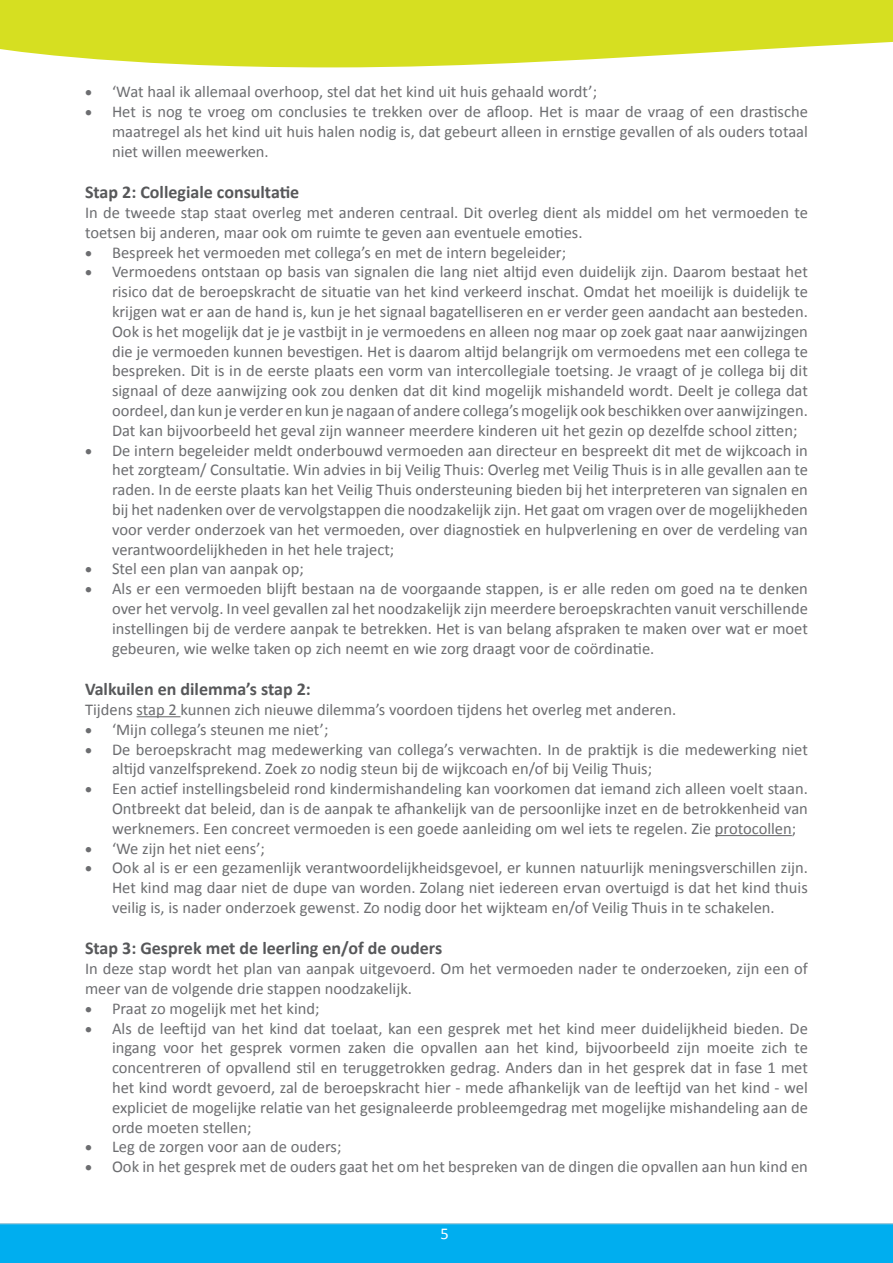
<style>
.page{position:relative;width:893px;height:1263px;background:#fff}
.page>*{position:absolute;margin:0;border:0;box-sizing:border-box;transform-origin:0 0}
.t1{font:700 18px "Calibri";color:#57585a}
.t2{font:16.5px/19.8px "Calibri";color:#6c6d70;text-align:justify}
.t3{font:16.5px "Calibri";color:#fff}
</style>
<div class="page">
<div style="left:0;top:1223px;width:893px;height:40px;background:#00aeef"></div>
<hr style="left:0;top:1223px;width:893px;height:1px;background:#d1d2d4">
<svg style="left:0;top:0;width:893px;height:68px;background:#dbe33f"></svg>
<hr style="left:137px;top:716px;width:44px;height:1px;background:#6c6d70">
<hr style="left:715px;top:835px;width:77px;height:1px;background:#6c6d70">
<p class="t2" style="left:85px;top:82px;width:514px">• ‘Wat haal ik allemaal overhoop, stel dat het kind uit huis gehaald wordt’;</p>
<p class="t2" style="left:112px;top:102px;width:697px;text-indent:-27px">• Het is nog te vroeg om conclusies te trekken over de afloop. Het is maar de vraag of een drastische maatregel als het kind uit huis halen nodig is, dat gebeurt alleen in ernstige gevallen of als ouders totaal niet willen meewerken.</p>
<p class="t1" style="left:85px;top:181px;width:216px">Stap 2: Collegiale consultatie</p>
<p class="t2" style="left:85px;top:203px;width:724px">In de tweede stap staat overleg met anderen centraal. Dit overleg dient als middel om het vermoeden te toetsen bij anderen, maar ook om ruimte te geven aan eventuele emoties.</p>
<p class="t2" style="left:85px;top:242px;width:483px">• Bespreek het vermoeden met collega’s en met de intern begeleider;</p>
<p class="t2" style="left:112px;top:262px;width:697px;text-indent:-27px">• Vermoedens ontstaan op basis van signalen die lang niet altijd even duidelijk zijn. Daarom bestaat het risico dat de beroepskracht de situatie van het kind verkeerd inschat. Omdat het moeilijk is duidelijk te krijgen wat er aan de hand is, kun je het signaal bagatelliseren en er verder geen aandacht aan besteden.<br>Ook is het mogelijk dat je je vastbijt in je vermoedens en alleen nog maar op zoek gaat naar aanwijzingen die je vermoeden kunnen bevestigen. Het is daarom altijd belangrijk om vermoedens met een collega te bespreken. Dit is in de eerste plaats een vorm van intercollegiale toetsing. Je vraagt of je collega bij dit signaal of deze aanwijzing ook zou denken dat dit kind mogelijk mishandeld wordt. Deelt je collega dat oordeel, dan kun je verder en kun je nagaan of andere collega’s mogelijk ook beschikken over aanwijzingen.<br>Dat kan bijvoorbeeld het geval zijn wanneer meerdere kinderen uit het gezin op dezelfde school zitten;</p>
<p class="t2" style="left:112px;top:440px;width:697px;text-indent:-27px">• De intern begeleider meldt onderbouwd vermoeden aan directeur en bespreekt dit met de wijkcoach in het zorgteam/ Consultatie. Win advies in bij Veilig Thuis: Overleg met Veilig Thuis is in alle gevallen aan te raden. In de eerste plaats kan het Veilig Thuis ondersteuning bieden bij het interpreteren van signalen en bij het nadenken over de vervolgstappen die noodzakelijk zijn. Het gaat om vragen over de mogelijkheden voor verder onderzoek van het vermoeden, over diagnostiek en hulpverlening en over de verdeling van verantwoordelijkheden in het hele traject;</p>
<p class="t2" style="left:85px;top:559px;width:220px">• Stel een plan van aanpak op;</p>
<p class="t2" style="left:112px;top:579px;width:697px;text-indent:-27px">• Als er een vermoeden blijft bestaan na de voorgaande stappen, is er alle reden om goed na te denken over het vervolg. In veel gevallen zal het noodzakelijk zijn meerdere beroepskrachten vanuit verschillende instellingen bij de verdere aanpak te betrekken. Het is van belang afspraken te maken over wat er moet gebeuren, wie welke taken op zich neemt en wie zorg draagt voor de coördinatie.</p>
<p class="t1" style="left:85px;top:678px;width:227px">Valkuilen en dilemma’s stap 2:</p>
<p class="t2" style="left:85px;top:699px;width:593px">Tijdens stap 2 kunnen zich nieuwe dilemma’s voordoen tijdens het overleg met anderen.</p>
<p class="t2" style="left:85px;top:719px;width:245px">• ‘Mijn collega’s steunen me niet’;</p>
<p class="t2" style="left:112px;top:739px;width:697px;text-indent:-27px">• De beroepskracht mag medewerking van collega’s verwachten. In de praktijk is die medewerking niet altijd vanzelfsprekend. Zoek zo nodig steun bij de wijkcoach en/of bij Veilig Thuis;</p>
<p class="t2" style="left:112px;top:779px;width:697px;text-indent:-27px">• Een actief instellingsbeleid rond kindermishandeling kan voorkomen dat iemand zich alleen voelt staan.<br>Ontbreekt dat beleid, dan is de aanpak te afhankelijk van de persoonlijke inzet en de betrokkenheid van werknemers. Een concreet vermoeden is een goede aanleiding om wel iets te regelen. Zie protocollen;</p>
<p class="t2" style="left:85px;top:838px;width:181px">• ‘We zijn het niet eens’;</p>
<p class="t2" style="left:112px;top:858px;width:697px;text-indent:-27px">• Ook al is er een gezamenlijk verantwoordelijkheidsgevoel, er kunnen natuurlijk meningsverschillen zijn.<br>Het kind mag daar niet de dupe van worden. Zolang niet iedereen ervan overtuigd is dat het kind thuis veilig is, is nader onderzoek gewenst. Zo nodig door het wijkteam en/of Veilig Thuis in te schakelen.</p>
<p class="t1" style="left:85px;top:937px;width:359px">Stap 3: Gesprek met de leerling en/of de ouders</p>
<p class="t2" style="left:85px;top:959px;width:724px">In deze stap wordt het plan van aanpak uitgevoerd. Om het vermoeden nader te onderzoeken, zijn een of meer van de volgende drie stappen noodzakelijk.</p>
<p class="t2" style="left:85px;top:998px;width:236px">• Praat zo mogelijk met het kind;</p>
<p class="t2" style="left:112px;top:1018px;width:697px;text-indent:-27px">• Als de leeftijd van het kind dat toelaat, kan een gesprek met het kind meer duidelijkheid bieden. De ingang voor het gesprek vormen zaken die opvallen aan het kind, bijvoorbeeld zijn moeite zich te concentreren of opvallend stil en teruggetrokken gedrag. Anders dan in het gesprek dat in fase 1 met het kind wordt gevoerd, zal de beroepskracht hier - mede afhankelijk van de leeftijd van het kind - wel expliciet de mogelijke relatie van het gesignaleerde probleemgedrag met mogelijke mishandeling aan de orde moeten stellen;</p>
<p class="t2" style="left:85px;top:1137px;width:258px">• Leg de zorgen voor aan de ouders;</p>
<p class="t2" style="left:85px;top:1157px;width:724px">• Ook in het gesprek met de ouders gaat het om het bespreken van de dingen die opvallen aan hun kind en</p>
<p class="t3" style="left:440px;top:1223px;width:10px">5</p>
</div>
